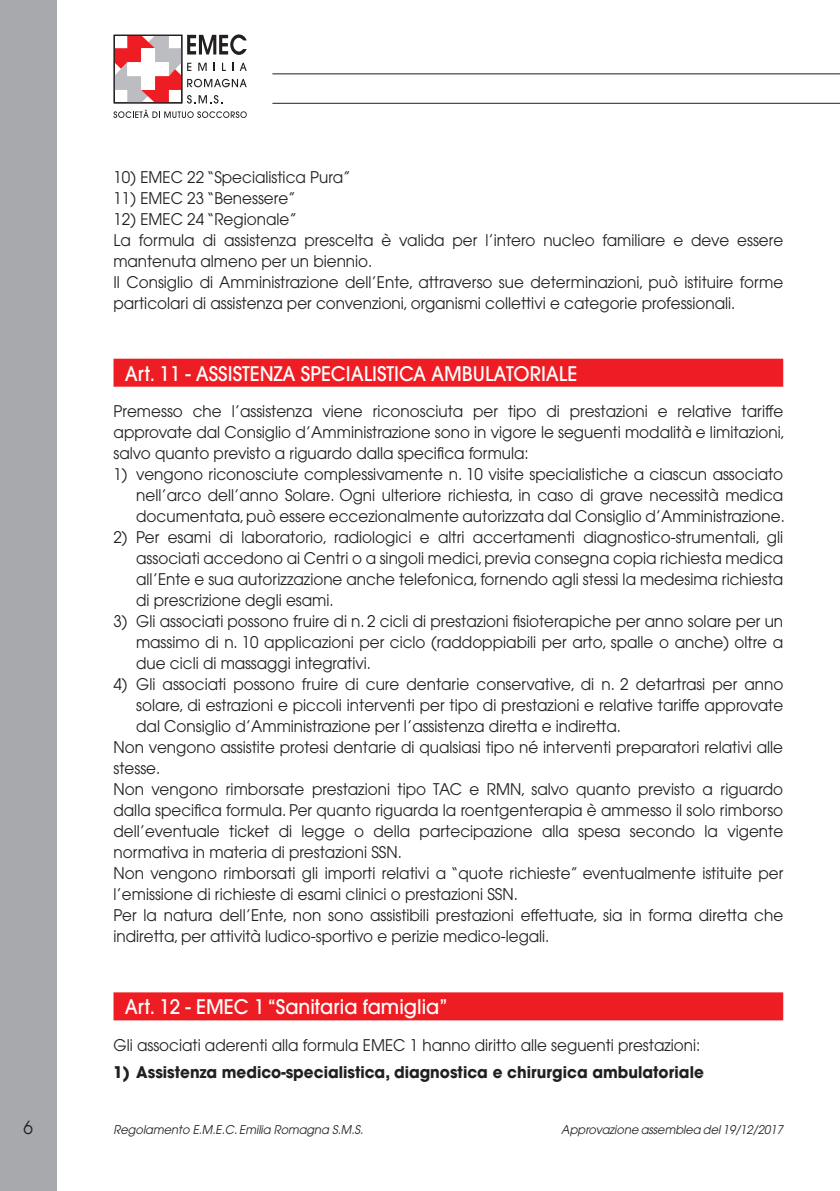
<style>
.page{position:relative;width:840px;height:1191px;background:#fff}
.page>*{position:absolute;margin:0;border:0;box-sizing:border-box;transform-origin:0 0}
.t1{font:500 20px "Avant Garde";color:#fff;scale:.95 1}
.t2{font:18px "Avant Garde";color:#231f20;scale:.95 1}
.t3{font:16px/21px "Avant Garde";color:#231f20;text-align:justify;scale:.95 1}
.t4{font:700 16px "Avant Garde";color:#231f20;scale:.95 1}
.t5{font:italic 12px "Avant Garde";color:#231f20;scale:.95 1}
</style>
<div class="page">
<div style="left:0;top:0;width:57px;height:1191px;background:#a8a9ad"></div>
<hr style="left:272px;top:73px;width:567px;height:1px;background:#231f20">
<hr style="left:272px;top:103px;width:567px;height:1px;background:#231f20">
<svg style="left:113px;top:34px;width:133px;height:84px"></svg>
<div style="left:114px;top:35px;width:68px;height:68px;border:1px solid #231f20"></div>
<div style="left:113px;top:359px;width:669px;height:28px;background:#ee1d23"></div>
<div style="left:113px;top:992px;width:669px;height:28px;background:#ee1d23"></div>
<p class="t3" style="left:113px;top:166px;width:251px">10) EMEC 22 “Specialistica Pura”</p>
<p class="t3" style="left:113px;top:187px;width:193px">11) EMEC 23 “Benessere”</p>
<p class="t3" style="left:113px;top:208px;width:706px;text-align:left">12) EMEC 24 “Regionale”<br>La formula di assistenza prescelta è valida per l’intero nucleo familiare e deve essere mantenuta almeno per un biennio.<br>Il Consiglio di Amministrazione dell’Ente, attraverso sue determinazioni, può istituire forme particolari di assistenza per convenzioni, organismi collettivi e categorie professionali.</p>
<p class="t1" style="left:125px;top:361px;width:477px">Art. 11 - ASSISTENZA SPECIALISTICA AMBULATORIALE</p>
<p class="t3" style="left:113px;top:400px;width:707px">Premesso che l’assistenza viene riconosciuta per tipo di prestazioni e relative tariffe approvate dal Consiglio d’Amministrazione sono in vigore le seguenti modalità e limitazioni, salvo quanto previsto a riguardo dalla specifica formula:</p>
<p class="t3" style="left:136px;top:463px;width:684px;text-indent:-23px">1) vengono riconosciute complessivamente n. 10 visite specialistiche a ciascun associato nell’arco dell’anno Solare. Ogni ulteriore richiesta, in caso di grave necessità medica documentata, può essere eccezionalmente autorizzata dal Consiglio d’Amministrazione.</p>
<p class="t3" style="left:136px;top:526px;width:682px;text-indent:-23px">2) Per esami di laboratorio, radiologici e altri accertamenti diagnostico-strumentali, gli associati accedono ai Centri o a singoli medici, previa consegna copia richiesta medica all’Ente e sua autorizzazione anche telefonica, fornendo agli stessi la medesima richiesta di prescrizione degli esami.</p>
<p class="t3" style="left:136px;top:610px;width:682px;text-indent:-23px">3) Gli associati possono fruire di n. 2 cicli di prestazioni fisioterapiche per anno solare per un massimo di n. 10 applicazioni per ciclo (raddoppiabili per arto, spalle o anche) oltre a due cicli di massaggi integrativi.</p>
<p class="t3" style="left:113px;top:673px;width:706px">4) Gli associati possono fruire di cure dentarie conservative, di n. 2 detartrasi per anno</p>
<p class="t3" style="left:136px;top:694px;width:682px">solare, di estrazioni e piccoli interventi per tipo di prestazioni e relative tariffe approvate</p>
<p class="t3" style="left:136px;top:715px;width:511px">dal Consiglio d’Amministrazione per l’assistenza diretta e indiretta.</p>
<p class="t3" style="left:113px;top:736px;width:706px">Non vengono assistite protesi dentarie di qualsiasi tipo né interventi preparatori relativi alle</p>
<p class="t3" style="left:113px;top:757px;width:51px">stesse.</p>
<p class="t3" style="left:113px;top:778px;width:706px">Non vengono rimborsate prestazioni tipo TAC e RMN, salvo quanto previsto a riguardo</p>
<p class="t3" style="left:113px;top:799px;width:706px">dalla specifica formula. Per quanto riguarda la roentgenterapia è ammesso il solo rimborso</p>
<p class="t3" style="left:113px;top:820px;width:706px">dell’eventuale ticket di legge o della partecipazione alla spesa secondo la vigente</p>
<p class="t3" style="left:113px;top:841px;width:305px">normativa in materia di prestazioni SSN.</p>
<p class="t3" style="left:113px;top:863px;width:706px">Non vengono rimborsati gli importi relativi a “quote richieste” eventualmente istituite per</p>
<p class="t3" style="left:113px;top:884px;width:427px">l’emissione di richieste di esami clinici o prestazioni SSN.</p>
<p class="t3" style="left:113px;top:905px;width:706px">Per la natura dell’Ente, non sono assistibili prestazioni effettuate, sia in forma diretta che</p>
<p class="t3" style="left:113px;top:926px;width:460px">indiretta, per attività ludico-sportivo e perizie medico-legali.</p>
<p class="t1" style="left:125px;top:994px;width:341px">Art. 12 - EMEC 1 “Sanitaria famiglia”</p>
<p class="t3" style="left:113px;top:1034px;width:619px">Gli associati aderenti alla formula EMEC 1 hanno diritto alle seguenti prestazioni:</p>
<p class="t4" style="left:113px;top:1061px;width:622px">1) Assistenza medico-specialistica, diagnostica e chirurgica ambulatoriale</p>
<p class="t2" style="left:24px;top:1117px;width:11px">6</p>
<p class="t5" style="left:113px;top:1122px;width:264px">Regolamento E.M.E.C. Emilia Romagna S.M.S.</p>
<p class="t5" style="left:561px;top:1122px;width:235px">Approvazione assemblea del 19/12/2017</p>
</div>
